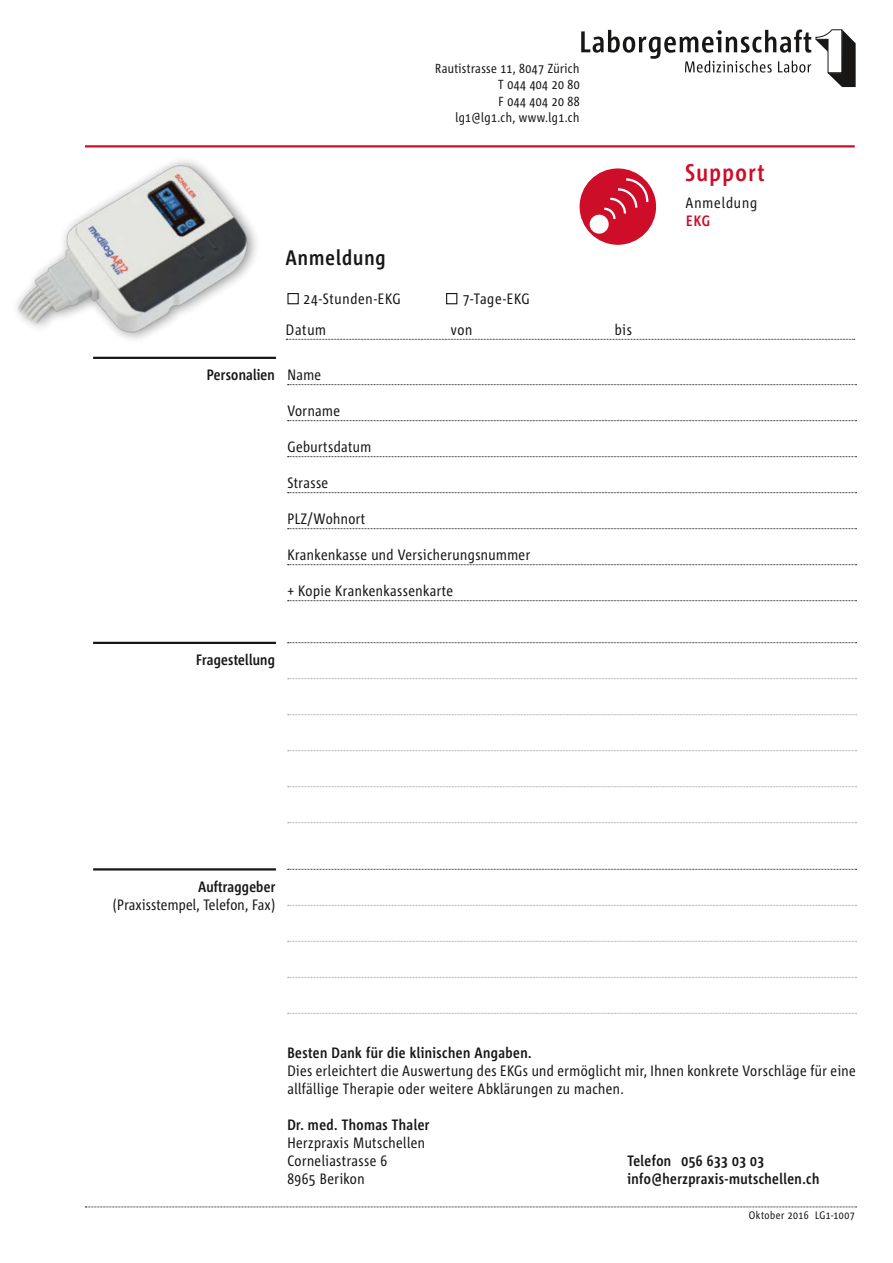
<style>
.page{position:relative;width:893px;height:1263px;background:#fff}
.page>*{position:absolute;margin:0;border:0;box-sizing:border-box;transform-origin:0 0}
._02_kopf_Obertitel{font:700 24px "Corpid Cd";letter-spacing:.06em;color:#ce0d28}
._05_titel_infoblatt{font:700 21px "Corpid Cd";letter-spacing:.05em;color:#181716}
._08_grundtext{font:15px/18px "Corpid Cd";letter-spacing:.03em;color:#181716}
._08_grundtext-2{font:700 15px "Corpid Cd";letter-spacing:.03em;color:#181716}
._14_Ausfüllen{font:15px "Corpid Cd";letter-spacing:.03em;color:#181716}
._07_titel_marginal{font:15px/18px "Corpid Cd";letter-spacing:.015em;color:#181716;text-align:right}
._05_titel_infoblatt-2{font:15px "Corpid Cd";letter-spacing:.05em;color:#181716}
._07_titel_marginal-2{font:700 15px "Corpid Cd";letter-spacing:.015em;color:#181716}
._04_kopf_titel{font:15px "Corpid Cd";letter-spacing:.06em;color:#181716}
._04_kopf_titel-2{font:700 15px "Corpid Cd";color:#ce0d28}
._01_Adressblock{font:13.2px "Corpid Cd";letter-spacing:.03em;color:#181716}
._11_fusszeile{font:10.8px "Corpid Cd";letter-spacing:.045em;color:#181716}
.s1{font-weight:700}
</style>
<div class="page">
<img style="left:16px;top:147px;width:318px;height:311px">
<svg style="left:288px;top:384px;width:568px;height:1px"></svg>
<svg style="left:288px;top:420px;width:568px;height:1px"></svg>
<svg style="left:288px;top:456px;width:568px;height:1px"></svg>
<svg style="left:288px;top:492px;width:568px;height:1px"></svg>
<svg style="left:288px;top:528px;width:568px;height:1px"></svg>
<svg style="left:288px;top:564px;width:568px;height:1px"></svg>
<svg style="left:288px;top:600px;width:568px;height:1px"></svg>
<svg style="left:288px;top:642px;width:568px;height:1px"></svg>
<svg style="left:288px;top:678px;width:568px;height:1px"></svg>
<svg style="left:288px;top:714px;width:568px;height:1px"></svg>
<svg style="left:288px;top:750px;width:568px;height:1px"></svg>
<svg style="left:288px;top:786px;width:568px;height:1px"></svg>
<svg style="left:288px;top:822px;width:568px;height:1px"></svg>
<svg style="left:288px;top:869px;width:568px;height:1px"></svg>
<svg style="left:288px;top:905px;width:568px;height:1px"></svg>
<svg style="left:288px;top:941px;width:568px;height:1px"></svg>
<svg style="left:288px;top:977px;width:568px;height:1px"></svg>
<svg style="left:288px;top:1013px;width:568px;height:1px"></svg>
<svg style="left:286px;top:339px;width:569px;height:1px"></svg>
<hr style="left:93px;top:357px;width:183px;height:2px;background:#181716">
<hr style="left:93px;top:642px;width:183px;height:2px;background:#181716">
<hr style="left:93px;top:868px;width:183px;height:2px;background:#181716">
<svg style="left:581px;top:29px;width:275px;height:58px"></svg>
<hr style="left:85px;top:145px;width:770px;height:2px;background:#ce0d28">
<div style="left:580px;top:168px;width:76px;height:77px;background:#ce0d28;border-radius:50%"></div>
<div style="left:590px;top:215px;width:19px;height:19px;background:#fff;border-radius:50%"></div>
<svg style="left:604px;top:178px;width:45px;height:41px"></svg>
<svg style="left:85px;top:1207px;width:771px;height:1px"></svg>
<div style="left:287px;top:293px;width:12px;height:11px;border:1px solid #181716"></div>
<div style="left:446px;top:293px;width:11px;height:11px;border:1px solid #181716"></div>
<p class="_01_Adressblock" style="left:435px;top:61px;width:146px">Rautistrasse 11, 8047 Zürich</p>
<p class="_01_Adressblock" style="left:498px;top:77px;width:83px">T 044 404 20 80</p>
<p class="_01_Adressblock" style="left:499px;top:94px;width:83px">F 044 404 20 88</p>
<p class="_01_Adressblock" style="left:455px;top:110px;width:125px">lg1@lg1.ch, www.lg1.ch</p>
<p class="_05_titel_infoblatt" style="left:285px;top:246px;width:102px">Anmeldung</p>
<p class="_05_titel_infoblatt-2" style="left:304px;top:290px;width:99px">24-Stunden-EKG</p>
<p class="_05_titel_infoblatt-2" style="left:463px;top:290px;width:69px">7-Tage-EKG</p>
<p class="_05_titel_infoblatt-2" style="left:286px;top:322px;width:42px">Datum</p>
<p class="_05_titel_infoblatt-2" style="left:451px;top:322px;width:23px">von</p>
<p class="_05_titel_infoblatt-2" style="left:615px;top:322px;width:19px">bis</p>
<p class="_07_titel_marginal-2" style="left:207px;top:367px;width:70px">Personalien</p>
<p class="_14_Ausfüllen" style="left:287px;top:367px;width:35px">Name</p>
<p class="_14_Ausfüllen" style="left:287px;top:403px;width:54px">Vorname</p>
<p class="_14_Ausfüllen" style="left:287px;top:439px;width:85px">Geburtsdatum</p>
<p class="_14_Ausfüllen" style="left:287px;top:475px;width:42px">Strasse</p>
<p class="_14_Ausfüllen" style="left:287px;top:511px;width:79px">PLZ/Wohnort</p>
<p class="_14_Ausfüllen" style="left:287px;top:547px;width:244px">Krankenkasse und Versicherungsnummer</p>
<p class="_14_Ausfüllen" style="left:287px;top:583px;width:167px">+ Kopie Krankenkassenkarte</p>
<p class="_07_titel_marginal-2" style="left:196px;top:652px;width:80px">Fragestellung</p>
<p class="_02_kopf_Obertitel" style="left:685px;top:160px;width:81px">Support</p>
<p class="_04_kopf_titel" style="left:686px;top:195px;width:73px">Anmeldung</p>
<p class="_04_kopf_titel-2" style="left:686px;top:213px;width:25px">EKG</p>
<p class="_07_titel_marginal" style="left:113px;top:878px;width:164px"><span class="s1">Auftraggeber </span>(Praxisstempel, Telefon, Fax)</p>
<p class="_08_grundtext-2" style="left:287px;top:1045px;width:246px">Besten Dank für die klinischen Angaben.</p>
<p class="_08_grundtext" style="left:287px;top:1062px;width:570px">Dies erleichtert die Auswertung des EKGs und ermöglicht mir, Ihnen konkrete Vorschläge für eine allfällige Therapie oder weitere Abklärungen zu machen.</p>
<p class="_08_grundtext-2" style="left:287px;top:1117px;width:144px">Dr. med. Thomas Thaler</p>
<p class="_08_grundtext" style="left:287px;top:1134px;width:139px">Herzpraxis Mutschellen</p>
<p class="_08_grundtext" style="left:287px;top:1152px;width:101px">Corneliastrasse 6</p>
<p class="_08_grundtext-2" style="left:628px;top:1153px;width:138px">Telefon 056 633 03 03</p>
<p class="_08_grundtext" style="left:287px;top:1170px;width:79px">8965 Berikon</p>
<p class="_08_grundtext-2" style="left:628px;top:1171px;width:193px">info@herzpraxis-mutschellen.ch</p>
<p class="_11_fusszeile" style="left:749px;top:1209px;width:107px">Oktober 2016 LG1-1007</p>
</div>
